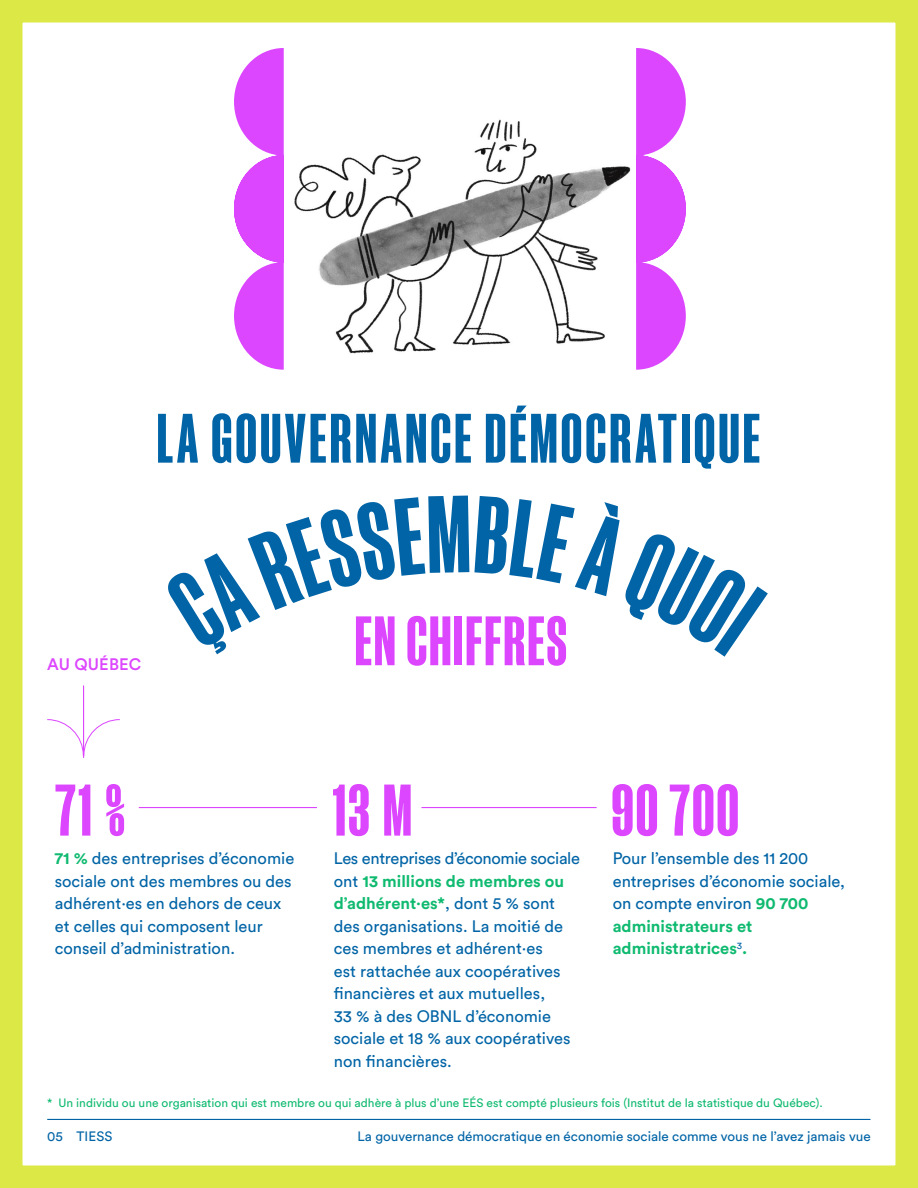
<style>
.page{position:relative;width:918px;height:1188px;background:#fff}
.page>*{position:absolute;margin:0;border:0;box-sizing:border-box;transform-origin:0 0}
.t1{font:700 69px "Manuka";letter-spacing:.025em;color:#dc46ff}
.t2{font:700 66px "Manuka";letter-spacing:.045em;color:#0064a6}
.t3{font:700 66px "Test Manuka";letter-spacing:.025em;color:#dc46ff}
.t4{font:16.5px/22.5px "Circular Std";color:#0064a6}
.t5{font:500 16.5px "Circular Std";letter-spacing:.01em;color:#dc46ff}
.t6{font:13.5px "Circular Std";color:#0064a6}
.t7{font:12px "Circular Std";color:#0fba70}
.s1{font-weight:700;color:#0fba70}
</style>
<div class="page">
<svg style="left:47px;top:719px;width:73px;height:38px"></svg>
<hr style="left:83px;top:686px;width:1px;height:72px;background:#dc46ff">
<hr style="left:139px;top:807px;width:178px;height:1px;background:#dc46ff">
<hr style="left:422px;top:807px;width:175px;height:1px;background:#dc46ff">
<img style="left:294px;top:119px;width:337px;height:235px">
<hr style="left:47px;top:1119px;width:823px;height:1px;background:#0064a6">
<svg style="left:234px;top:48px;width:50px;height:322px"></svg>
<svg style="left:636px;top:48px;width:50px;height:322px"></svg>
<div style="left:0;top:0;width:918px;height:1188px;border:22px solid #dce845"></div>
<h2 class="t2" style="left:157px;top:404px;width:605px">LA GOUVERNANCE DÉMOCRATIQUE</h2>
<p class="t5" style="left:47px;top:654px;width:96px">AU QUÉBEC</p>
<h2 class="t3" style="left:355px;top:606px;width:214px">EN CHIFFRES</h2>
<h1 class="t1" style="left:55px;top:774px;width:72px">71%</h1>
<h1 class="t1" style="left:333px;top:774px;width:81px">13M</h1>
<h1 class="t1" style="left:611px;top:774px;width:129px">90 700</h1>
<p class="t4" style="left:55px;top:847px;width:241px"><span class="s1">71 %</span> des entreprises d’économie sociale ont des membres ou des adhérent·es en dehors de ceux et celles qui composent leur conseil d’administration.</p>
<p class="t4" style="left:334px;top:847px;width:248px">Les entreprises d’économie sociale ont <span class="s1">13 millions de membres ou d’adhérent·es*</span>, dont 5 % sont des organisations. La moitié de ces membres et adhérent·es<br>est rattachée aux coopératives financières et aux mutuelles,<br>33 % à des OBNL d’économie sociale et 18 % aux coopératives non financières.</p>
<p class="t4" style="left:613px;top:847px;width:234px">Pour l’ensemble des 11 200 entreprises d’économie sociale, on compte environ <span class="s1">90 700 administrateurs et administratrices</span><sup>3</sup><span class="s1">.</span></p>
<p class="t7" style="left:47px;top:1096px;width:777px">* Un individu ou une organisation qui est membre ou qui adhère à plus d’une EÉS est compté plusieurs fois (Institut de la statistique du Québec).</p>
<p class="t6" style="left:47px;top:1128px;width:67px">05 TIESS</p>
<p class="t6" style="left:358px;top:1128px;width:515px">La gouvernance démocratique en économie sociale comme vous ne l’avez jamais vue</p>
</div>
